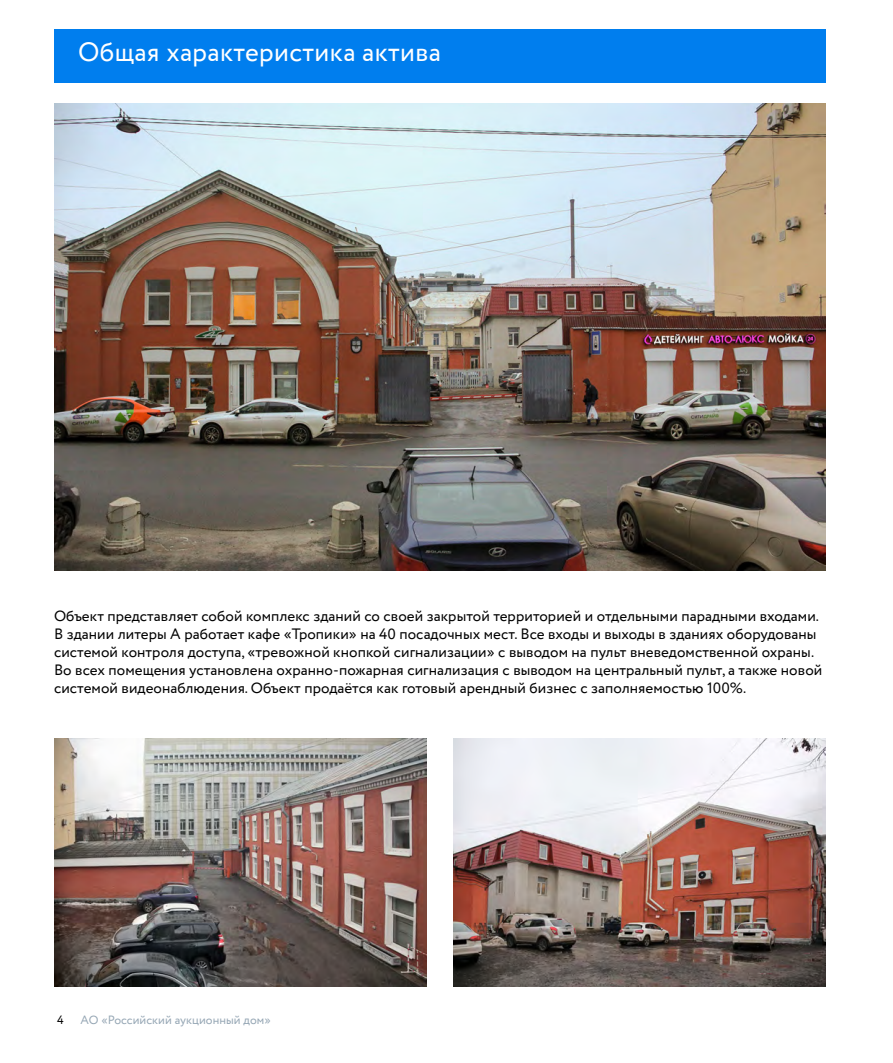
<style>
.page{position:relative;width:893px;height:1063px;background:#fff}
.page>*{position:absolute;margin:0;border:0;box-sizing:border-box;transform-origin:0 0}
.text_basic{font:27px "Circe";letter-spacing:.015em;color:#fff}
.text_basic-2{font:15px/18px "Circe";letter-spacing:.005em;color:#000}
.t1{font:12px "Circe";letter-spacing:.005em;color:#96a7b5}
.t2{font:12px "Circe";color:#000}
</style>
<div class="page">
<div style="left:54px;top:30px;width:772px;height:53px;background:#007eee"></div>
<img style="left:54px;top:103px;width:771px;height:468px">
<img style="left:54px;top:738px;width:372px;height:248px">
<img style="left:453px;top:738px;width:372px;height:248px">
<p class="text_basic" style="left:78px;top:34px;width:364px">Общая характеристика актива</p>
<p class="text_basic-2" style="left:54px;top:607px;width:770px">Объект представляет собой комплекс зданий со своей закрытой территорией и отдельными парадными входами.<br>В здании литеры А работает кафе «Тропики» на 40 посадочных мест. Все входы и выходы в зданиях оборудованы системой контроля доступа, «тревожной кнопкой сигнализации» с выводом на пульт вневедомственной охраны.<br>Во всех помещения установлена охранно-пожарная сигнализация с выводом на центральный пульт, а также новой системой видеонаблюдения. Объект продаётся как готовый арендный бизнес с заполняемостью 100%.</p>
<p class="t2" style="left:57px;top:1012px;width:8px">4</p>
<p class="t1" style="left:81px;top:1012px;width:192px">АО «Российский аукционный дом»</p>
</div>
